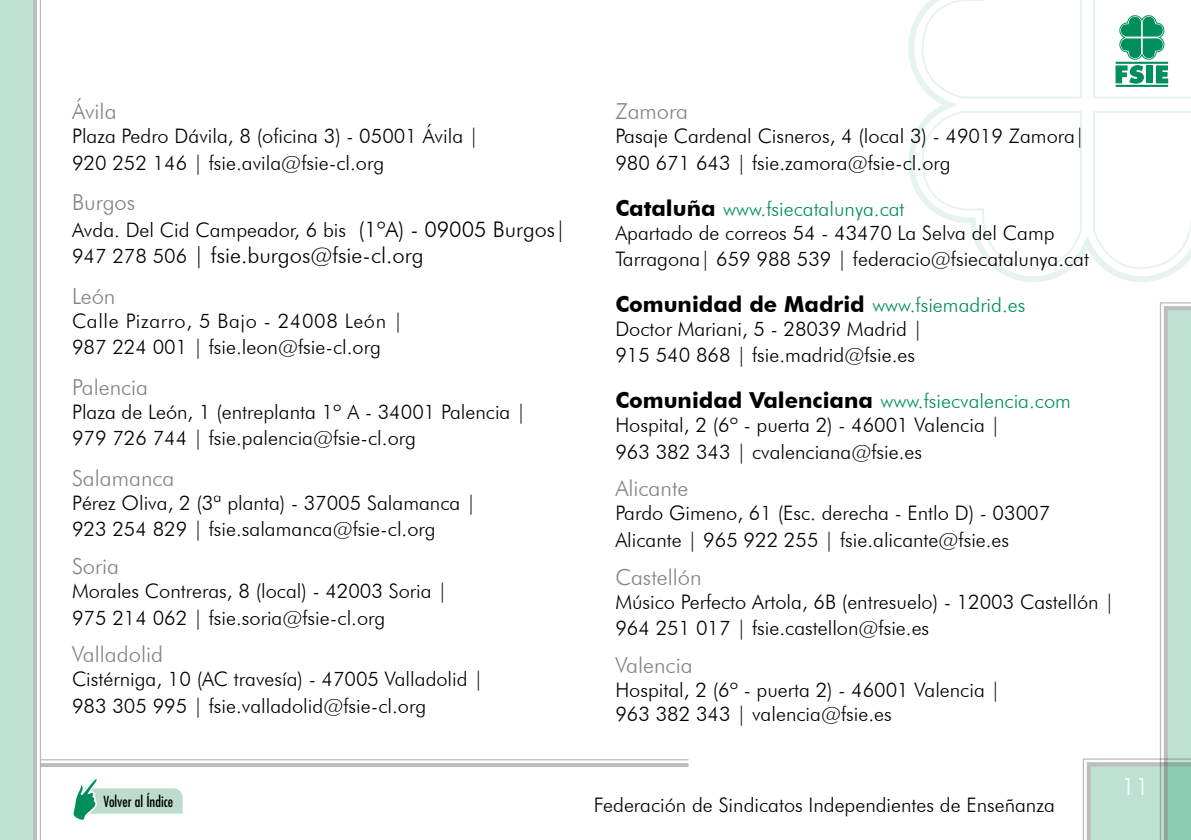
<style>
.page{position:relative;width:1191px;height:840px;background:#fff}
.page>*{position:absolute;margin:0;border:0;box-sizing:border-box;transform-origin:0 0}
.t1{font:300 24px "Futura BT";color:#fff}
.t2{font:300 22px "Futura BT";color:#838382}
.t3{font:300 22px/40.6px "Futura BT";color:#000}
.t4{font:700 22px "Futura BT";color:#000}
.t5{font:300 20px/26.4px "Futura BT";color:#000}
.t6{font:condensed 14.8px "Futura Std";color:#000}
.s1{font-size:21.6px}
.s2{font-size:21.4px}
.s3{font-size:20px}
.s4{color:#838382}
.s5{font-weight:700;font-size:22px}
.s6{color:#008f5b}
.s7{font-weight:300;font-size:20px;color:#008f5b}
</style>
<div class="page">
<svg style="left:0;top:0;width:42px;height:839px;background:#c0ded2"></svg>
<svg style="left:1082px;top:302px;width:109px;height:537px"></svg>
<hr style="left:41px;top:758px;width:647px;height:2px;background:#000">
<svg style="left:41px;top:762px;width:647px;height:4px;fill:#bdbdbd"></svg>
<svg style="left:908px;top:0;width:283px;height:282px"></svg>
<hr style="left:1115px;top:85px;width:53px;height:2px;background:#008f5b">
<svg style="left:1115px;top:13px;width:53px;height:71px"></svg>
<svg style="left:73px;top:779px;width:110px;height:41px"></svg>
<p class="t2" style="left:72px;top:98px;width:46px">Ávila</p>
<p class="t5" style="left:72px;top:123px;width:408px">Plaza Pedro Dávila, 8 (oficina 3) - 05001 Ávila |<br>920 252 146 | fsie.avila@fsie-cl.org</p>
<p class="t2" style="left:72px;top:189px;width:65px">Burgos</p>
<p class="t5" style="left:72px;top:216px;width:495px">Avda. Del Cid Campeador, 6 bis <span class="s1">(1</span><span class="s2">º</span><span class="s1">A) - 09005 Burgos|</span></p>
<p class="t3" style="left:72px;top:235px;width:353px"><span class="s3">947 278 506</span> | fsie.burgos@fsie-cl.org<br><span class="s4">León</span></p>
<p class="t5" style="left:72px;top:307px;width:332px">Calle Pizarro, 5 Bajo - 24008 León |<br>987 224 001 | fsie.leon@fsie-cl.org</p>
<p class="t2" style="left:72px;top:373px;width:78px">Palencia</p>
<p class="t5" style="left:72px;top:398px;width:456px">Plaza de León, 1 (entreplanta 1º A - 34001 Palencia |<br>979 726 744 | fsie.palencia@fsie-cl.org</p>
<p class="t2" style="left:72px;top:464px;width:104px">Salamanca</p>
<p class="t5" style="left:72px;top:489px;width:405px">Pérez Oliva, 2 (3ª planta) - 37005 Salamanca |<br>923 254 829 | fsie.salamanca@fsie-cl.org</p>
<p class="t2" style="left:72px;top:552px;width:49px">Soria</p>
<p class="t5" style="left:72px;top:577px;width:377px">Morales Contreras, 8 (local) - 42003 Soria |<br>975 214 062 | fsie.soria@fsie-cl.org</p>
<p class="t2" style="left:72px;top:640px;width:93px">Valladolid</p>
<p class="t5" style="left:72px;top:665px;width:413px">Cistérniga, 10 (AC travesía) - 47005 Valladolid |<br>983 305 995 | fsie.valladolid@fsie-cl.org</p>
<p class="t6" style="left:104px;top:792px;width:71px">Volver al Índice</p>
<p class="t2" style="left:615px;top:98px;width:74px">Zamora</p>
<p class="t5" style="left:615px;top:123px;width:471px">Pasaje Cardenal Cisneros, 4 (local 3) - 49019 Zamora|<br>980 671 643 | fsie.zamora@fsie-cl.org</p>
<p class="t5" style="left:615px;top:196px;width:441px;line-height:24px"><span class="s5">Cataluña</span> <span class="s6">www.fsiecatalunya.cat<br></span>Apartado de correos 54 - 43470 La Selva del Camp</p>
<p class="t5" style="left:615px;top:245px;width:475px">Tarragona| 659 988 539 | federacio@fsiecatalunya.cat</p>
<p class="t4" style="left:615px;top:290px;width:411px">Comunidad de Madrid <span class="s7">www.fsiemadrid.es</span></p>
<p class="t5" style="left:615px;top:315px;width:309px">Doctor Mariani, 5 - 28039 Madrid |<br>915 540 868 | fsie.madrid@fsie.es</p>
<p class="t5" style="left:615px;top:388px;width:457px;line-height:24px"><span class="s5">Comunidad Valenciana</span> <span class="s6">www.fsiecvalencia.com<br></span>Hospital, 2 (6º - puerta 2) - 46001 Valencia |</p>
<p class="t5" style="left:615px;top:438px;width:308px">963 382 343 | cvalenciana@fsie.es</p>
<p class="t2" style="left:615px;top:475px;width:75px">Alicante</p>
<p class="t5" style="left:615px;top:499px;width:436px">Pardo Gimeno, 61 (Esc. derecha - Entlo D) - 03007<br>Alicante | 965 922 255 | fsie.alicante@fsie.es</p>
<p class="t2" style="left:615px;top:563px;width:88px">Castellón</p>
<p class="t5" style="left:615px;top:588px;width:500px">Músico Perfecto Artola, 6B (entresuelo) - 12003 Castellón |<br>964 251 017 | fsie.castellon@fsie.es</p>
<p class="t2" style="left:615px;top:651px;width:79px">Valencia</p>
<p class="t5" style="left:615px;top:677px;width:387px;line-height:24px">Hospital, 2 (6º - puerta 2) - 46001 Valencia |<br>963 382 343 | valencia@fsie.es</p>
<p class="t5" style="left:594px;top:790px;width:462px">Federación de Sindicatos Independientes de Enseñanza</p>
<p class="t1" style="left:1121px;top:771px;width:29px">11</p>
</div>
